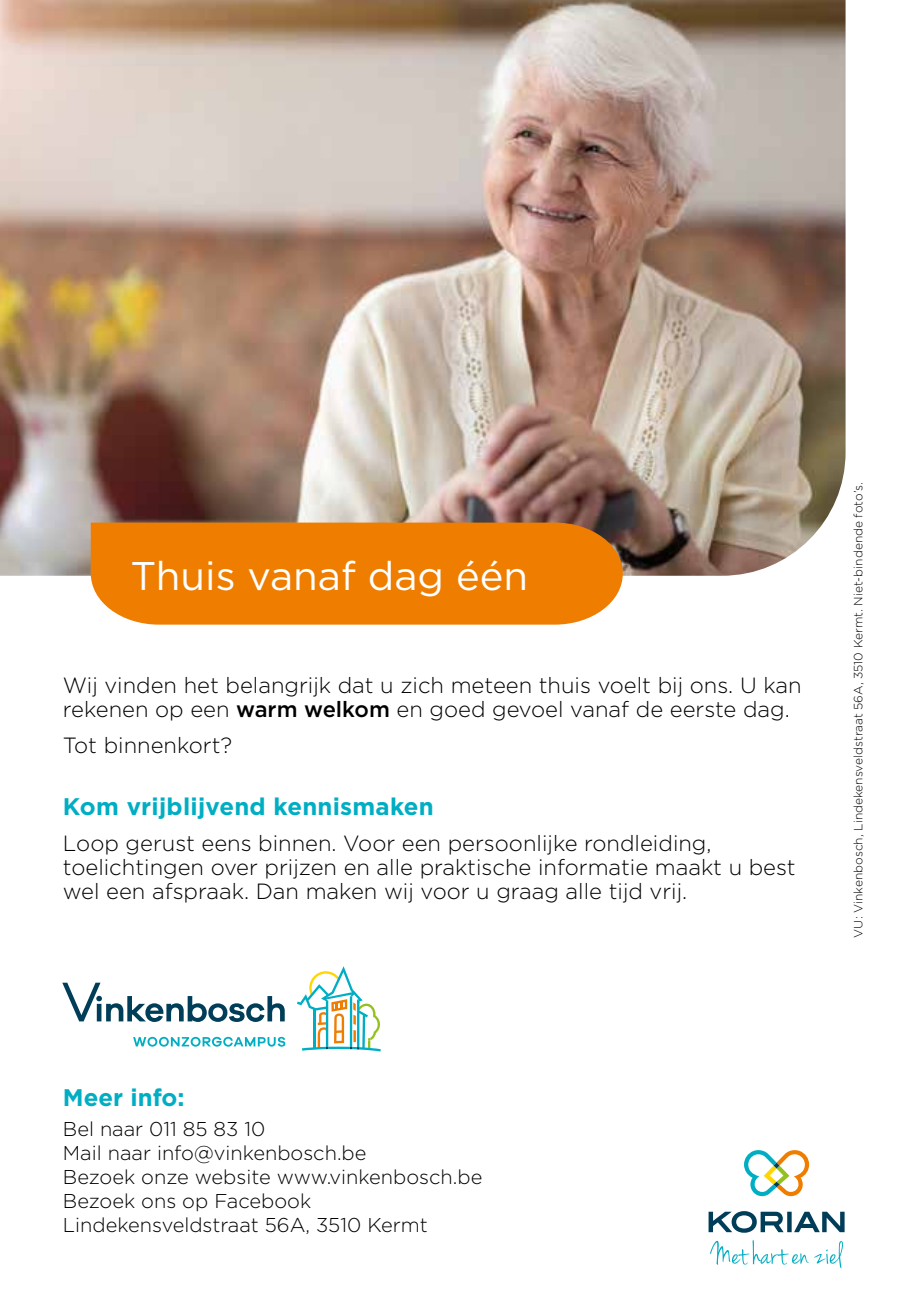
<style>
.page{position:relative;width:908px;height:1304px;background:#fff}
.page>*{position:absolute;margin:0;border:0;box-sizing:border-box;transform-origin:0 0}
.t1{font:40px "Gotham";color:#fff}
.t2{font:700 24px "Gotham";letter-spacing:.01em;color:#00aec3}
.t3{font:300 22px/24px "Gotham";color:#000}
.t4{font:300 20px/24px "Gotham";color:#000}
.t5{font:300 12px "Gotham";color:#000}
.s1{font-weight:500}
</style>
<div class="page">
<img style="left:0;top:0;width:845px;height:576px">
<div style="left:91px;top:523px;width:531px;height:102px;background:#ef7d00"></div>
<svg style="left:133px;top:1037px;width:152px;height:10px"></svg>
<svg style="left:62px;top:983px;width:222px;height:39px"></svg>
<svg style="left:297px;top:966px;width:83px;height:85px"></svg>
<svg style="left:744px;top:1150px;width:64px;height:46px"></svg>
<svg style="left:708px;top:1211px;width:136px;height:22px"></svg>
<svg style="left:710px;top:1240px;width:132px;height:28px"></svg>
<h1 class="t1" style="left:130px;top:550px;width:399px">Thuis vanaf dag één</h1>
<p class="t3" style="left:63px;top:673px;width:739px">Wij vinden het belangrijk dat u zich meteen thuis voelt bij ons. U kan rekenen op een <span class="s1">warm welkom</span> en goed gevoel vanaf de eerste dag.</p>
<p class="t3" style="left:63px;top:733px;width:171px">Tot binnenkort?</p>
<p class="t2" style="left:63px;top:791px;width:372px">Kom vrijblijvend kennismaken</p>
<p class="t3" style="left:63px;top:830px;width:734px">Loop gerust eens binnen. Voor een persoonlijke rondleiding, toelichtingen over prijzen en alle praktische informatie maakt u best wel een afspraak. Dan maken wij voor u graag alle tijd vrij.</p>
<p class="t5" style="left:850px;top:937px;width:457px;rotate:-90deg">VU: Vinkenbosch, Lindekensveldstraat 56A, 3510 Kermt. Niet-bindende foto’s.</p>
<p class="t2" style="left:63px;top:1082px;width:123px">Meer info:</p>
<p class="t4" style="left:63px;top:1116px;width:421px">Bel naar 011 85 83 10<br>Mail naar info@vinkenbosch.be<br>Bezoek onze website www.vinkenbosch.be<br>Bezoek ons op Facebook<br>Lindekensveldstraat 56A, 3510 Kermt</p>
</div>
